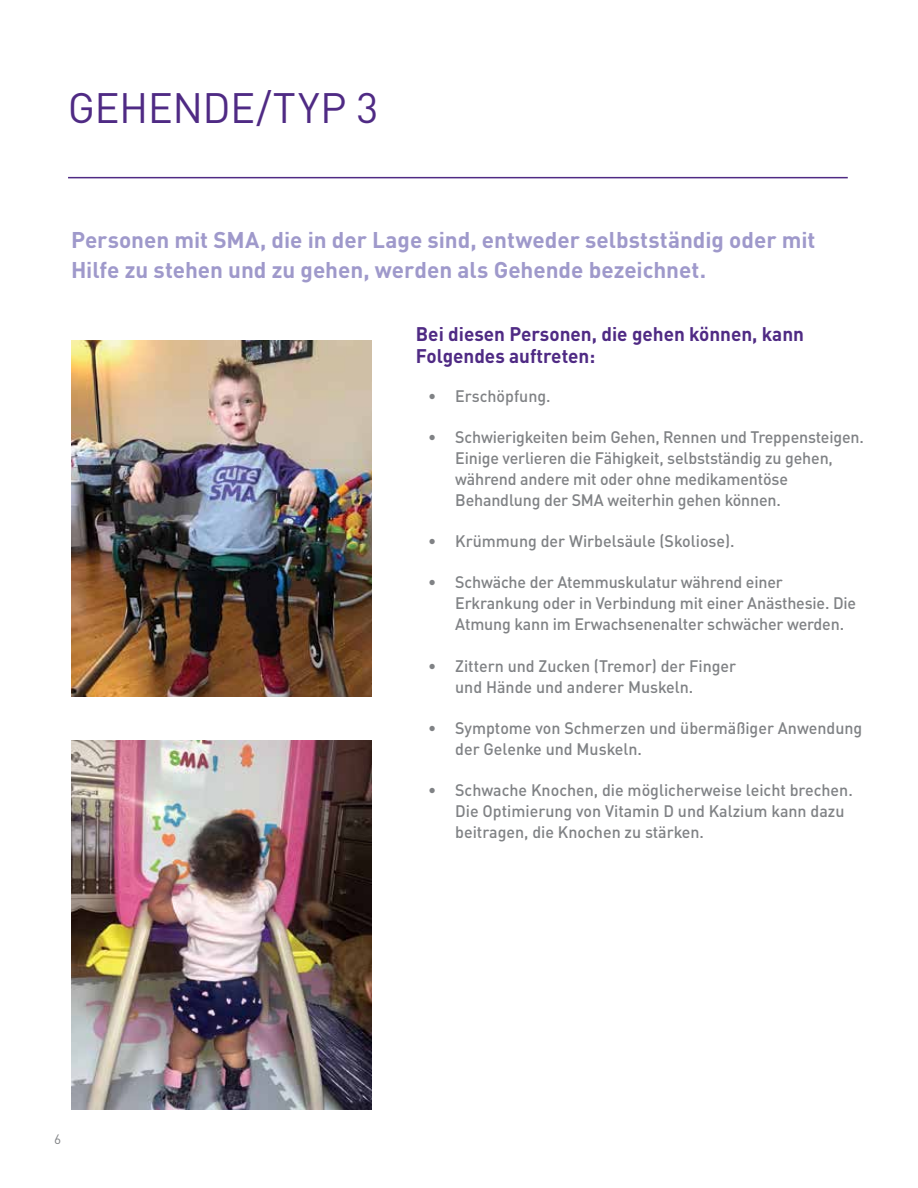
<style>
.page{position:relative;width:918px;height:1188px;background:#fff}
.page>*{position:absolute;margin:0;border:0;box-sizing:border-box;transform-origin:0 0}
.t1{font:42px "DINOT";letter-spacing:-.01em;color:#4f2a84}
.t2{font:700 22.5px/30px "DINOT";letter-spacing:-.005em;color:#9f99cb}
.t3{font:700 19.5px/22.5px "DINOT";color:#4f2a84}
.t4{font:500 16.5px/21px "DINOT";letter-spacing:-.01em;color:#808285}
.t5{font:13.5px "DINOT";color:#808285}
</style>
<div class="page">
<img style="left:71px;top:341px;width:300px;height:355px">
<img style="left:71px;top:741px;width:300px;height:369px">
<hr style="left:68px;top:177px;width:780px;height:1px;background:#4f2a84">
<h1 class="t1" style="left:68px;top:82px;width:312px">GEHENDE/TYP 3</h1>
<h2 class="t2" style="left:71px;top:224px;width:746px">Personen mit SMA, die in der Lage sind, entweder selbstständig oder mit<br>Hilfe zu stehen und zu gehen, werden als Gehende bezeichnet.</h2>
<p class="t3" style="left:416px;top:322px;width:390px">Bei diesen Personen, die gehen können, kann<br>Folgendes auftreten:</p>
<p class="t4" style="left:428px;top:385px;width:124px">• Erschöpfung.</p>
<p class="t4" style="left:455px;top:426px;width:410px;text-indent:-27px">• Schwierigkeiten beim Gehen, Rennen und Treppensteigen.<br>Einige verlieren die Fähigkeit, selbstständig zu gehen, während andere mit oder ohne medikamentöse Behandlung der SMA weiterhin gehen können.</p>
<p class="t4" style="left:428px;top:530px;width:308px">• Krümmung der Wirbelsäule (Skoliose).</p>
<p class="t4" style="left:455px;top:571px;width:403px;text-indent:-27px">• Schwäche der Atemmuskulatur während einer<br>Erkrankung oder in Verbindung mit einer Anästhesie. Die<br>Atmung kann im Erwachsenenalter schwächer werden.</p>
<p class="t4" style="left:455px;top:655px;width:283px;text-indent:-27px">• Zittern und Zucken (Tremor) der Finger und Hände und anderer Muskeln.</p>
<p class="t4" style="left:455px;top:717px;width:409px;text-indent:-27px">• Symptome von Schmerzen und übermäßiger Anwendung der Gelenke und Muskeln.</p>
<p class="t4" style="left:455px;top:779px;width:399px;text-indent:-27px">• Schwache Knochen, die möglicherweise leicht brechen.<br>Die Optimierung von Vitamin D und Kalzium kann dazu beitragen, die Knochen zu stärken.</p>
<p class="t5" style="left:54px;top:1131px;width:9px">6</p>
</div>
